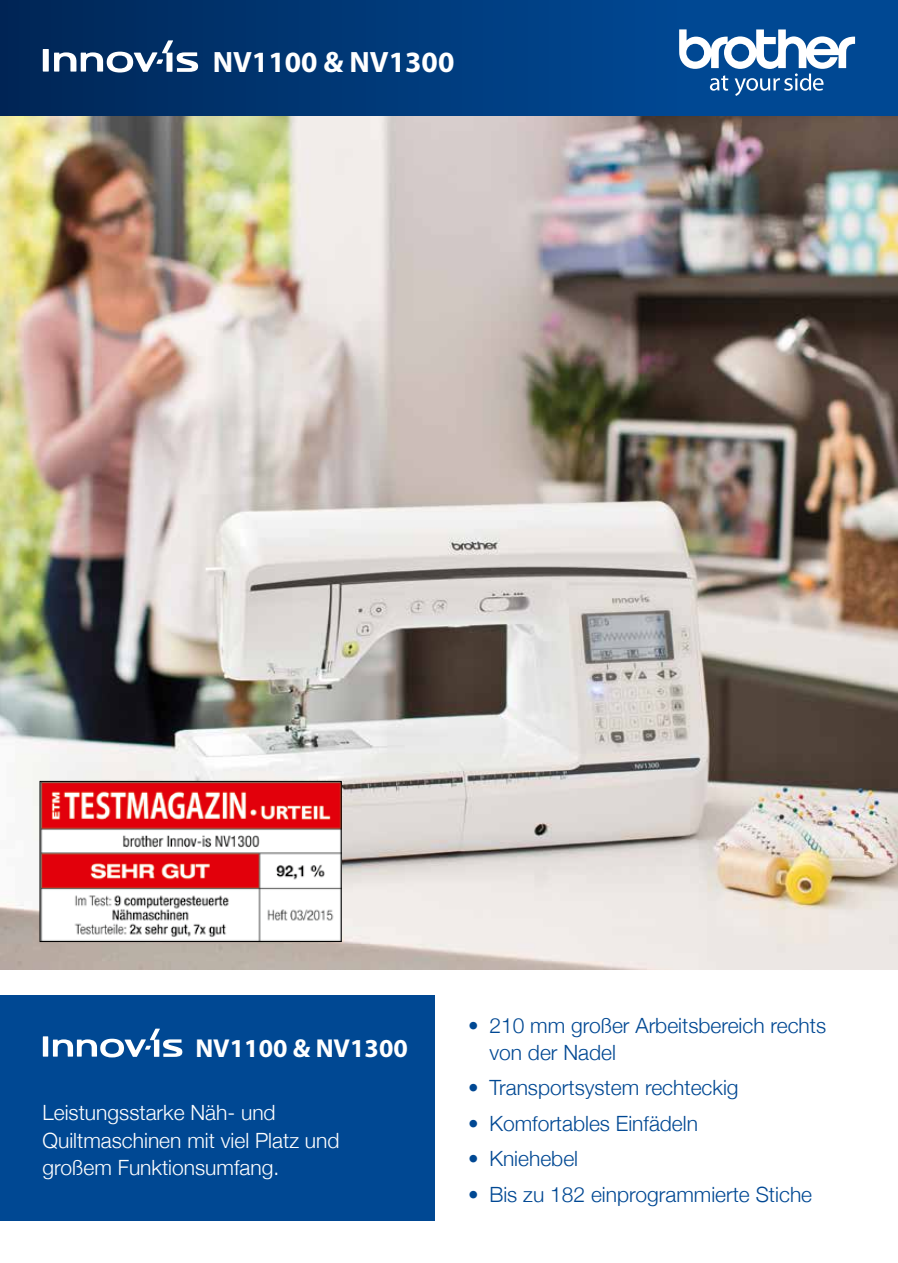
<style>
.page{position:relative;width:898px;height:1263px;background:#fff}
.page>*{position:absolute;margin:0;border:0;box-sizing:border-box;transform-origin:0 0}
.t1{font:700 29.55px "Myriad Pro";color:#fff}
.t2{font:700 25.95px "Myriad Pro";color:#fff}
.t3{font:300 21px/27px "Helvetica Neue";color:#004893}
.t4{font:300 21px/27px "Helvetica Neue";color:#fff}
</style>
<div class="page">
<div style="left:0;top:0;width:897px;height:124px;background:#004893"></div>
<div style="left:0;top:0;width:679px;height:124px;background:linear-gradient(to right,#002656,#004894)"></div>
<svg style="left:679px;top:29px;width:175px;height:67px"></svg>
<div style="left:43px;top:49px;width:6px;height:23px;background:#fff"></div>
<svg style="left:54px;top:40px;width:144px;height:33px;background:#4e6d91"></svg>
<div style="left:0;top:995px;width:434px;height:225px;background:#004893"></div>
<div style="left:43px;top:1036px;width:5px;height:20px;background:#fff"></div>
<svg style="left:53px;top:1028px;width:129px;height:29px"></svg>
<img style="left:0;top:116px;width:897px;height:853px">
<img style="left:42px;top:783px;width:297px;height:157px">
<div style="left:40px;top:781px;width:301px;height:161px;border:1px solid #000"></div>
<h1 class="t1" style="left:213px;top:43px;width:243px">NV1100 &amp; NV1300</h1>
<p class="t2" style="left:195px;top:1031px;width:214px">NV1100 &amp; NV1300</p>
<p class="t4" style="left:43px;top:1098px;width:298px">Leistungsstarke Näh- und<br>Quiltmaschinen mit viel Platz und großem Funktionsumfang.</p>
<p class="t3" style="left:489px;top:1010px;width:338px;text-indent:-21px">• 210 mm großer Arbeitsbereich rechts von der Nadel</p>
<p class="t3" style="left:468px;top:1073px;width:272px">• Transportsystem rechteckig</p>
<p class="t3" style="left:468px;top:1108px;width:231px">• Komfortables Einfädeln</p>
<p class="t3" style="left:468px;top:1144px;width:111px">• Kniehebel</p>
<p class="t3" style="left:468px;top:1179px;width:345px">• Bis zu 182 einprogrammierte Stiche</p>
</div>
